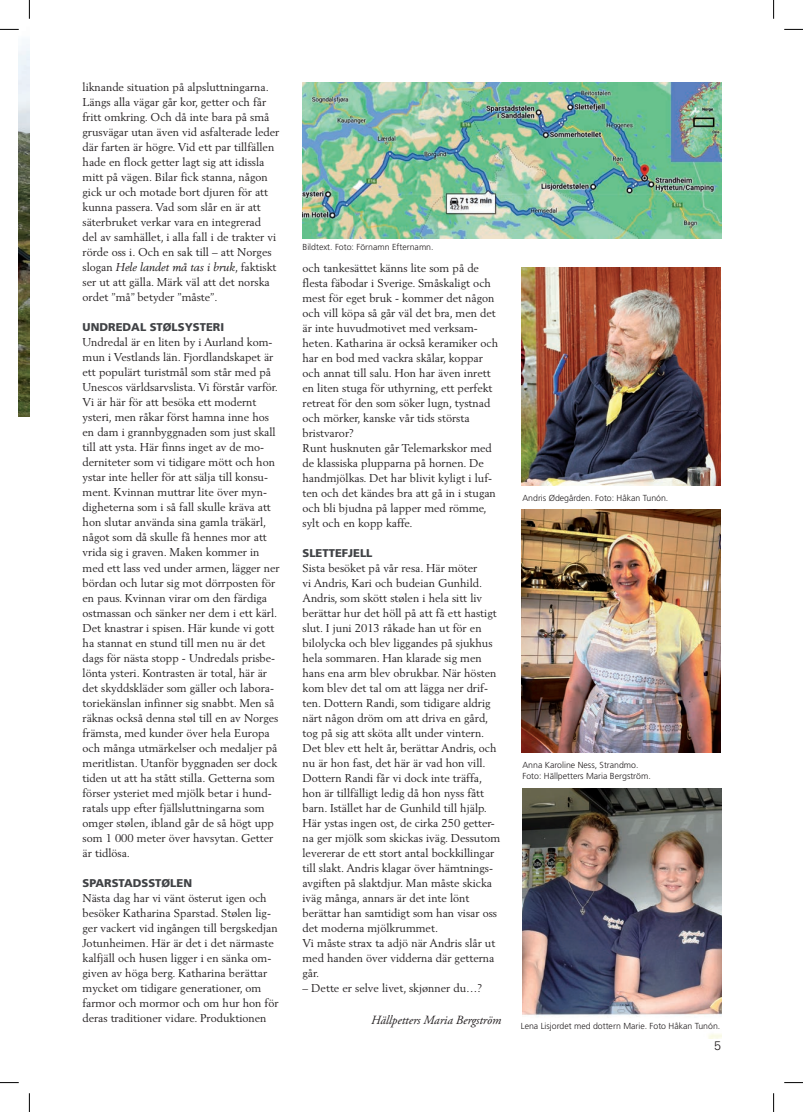
<style>
.page{position:relative;width:803px;height:1112px;background:#fff}
.page>*{position:absolute;margin:0;border:0;box-sizing:border-box;transform-origin:0 0}
.t1{font:italic 12.5px "Adobe Garamond Pro";letter-spacing:-.005em;color:#231f20}
.t2{font:300 12.5px "Univers";color:#231f20}
.t3{font:11.25px/15px "Berling";color:#231f20}
.t4{font:900 11.25px "Frutiger";color:#414346}
.t5{font:300 8.75px/11.2px "Frutiger";color:#231f20}
.s1{font-style:italic}
</style>
<div class="page">
<img style="left:19px;top:44px;width:10px;height:372px">
<img style="left:522px;top:267px;width:198px;height:219px">
<img style="left:522px;top:509px;width:198px;height:243px">
<img style="left:302px;top:83px;width:419px;height:155px">
<img style="left:522px;top:788px;width:199px;height:250px">
<svg style="left:0;top:29px;width:19px;height:1px"></svg>
<svg style="left:784px;top:29px;width:19px;height:1px"></svg>
<svg style="left:0;top:1082px;width:19px;height:1px"></svg>
<svg style="left:784px;top:1082px;width:19px;height:1px"></svg>
<svg style="left:29px;top:0;width:1px;height:19px"></svg>
<svg style="left:29px;top:1093px;width:1px;height:18px"></svg>
<svg style="left:773px;top:0;width:1px;height:19px"></svg>
<svg style="left:773px;top:1093px;width:1px;height:18px"></svg>
<p class="t3" style="left:83px;top:80px;width:198px">liknande situation på alpsluttningarna.<br>Längs alla vägar går kor, getter och får fritt omkring. Och då inte bara på små grusvägar utan även vid asfalterade leder där farten är högre. Vid ett par tillfällen hade en flock getter lagt sig att idissla mitt på vägen. Bilar fick stanna, någon gick ur och motade bort djuren för att kunna passera. Vad som slår en är att säterbruket verkar vara en integrerad<br>del av samhället, i alla fall i de trakter vi rörde oss i. Och en sak till – att Norges slogan <span class="s1">Hele landet må tas i bruk</span>, faktiskt ser ut att gälla. Märk väl att det norska ordet ”må” betyder ”måste”.</p>
<p class="t4" style="left:83px;top:320px;width:143px">UNDREDAL STØLSYSTERI</p>
<p class="t3" style="left:83px;top:335px;width:199px">Undredal är en liten by i Aurland kom&shy;mun i Vestlands län. Fjordlandskapet är ett populärt turistmål som står med på Unescos världsarvslista. Vi förstår varför.<br>Vi är här för att besöka ett modernt ysteri, men råkar först hamna inne hos en dam i grannbyggnaden som just skall till att ysta. Här finns inget av de mo&shy;derniteter som vi tidigare mött och hon ystar inte heller för att sälja till konsu&shy;ment. Kvinnan muttrar lite över myn&shy;digheterna som i så fall skulle kräva att hon slutar använda sina gamla träkärl, något som då skulle få hennes mor att vrida sig i graven. Maken kommer in med ett lass ved under armen, lägger ner bördan och lutar sig mot dörrposten för en paus. Kvinnan virar om den färdiga ostmassan och sänker ner dem i ett kärl.<br>Det knastrar i spisen. Här kunde vi gott ha stannat en stund till men nu är det dags för nästa stopp - Undredals prisbe&shy;lönta ysteri. Kontrasten är total, här är det skyddskläder som gäller och labora&shy;toriekänslan infinner sig snabbt. Men så räknas också denna støl till en av Norges främsta, med kunder över hela Europa och många utmärkelser och medaljer på meritlistan. Utanför byggnaden ser dock tiden ut att ha stått stilla. Getterna som förser ysteriet med mjölk betar i hund&shy;ratals upp efter fjällsluttningarna som omger stølen, ibland går de så högt upp som 1 000 meter över havsytan. Getter är tidlösa.</p>
<p class="t4" style="left:83px;top:875px;width:111px">SPARSTADSSTØLEN</p>
<p class="t3" style="left:83px;top:889px;width:198px">Nästa dag har vi vänt österut igen och besöker Katharina Sparstad. Stølen lig&shy;ger vackert vid ingången till bergskedjan Jotunheimen. Här är det i det närmaste kalfjäll och husen ligger i en sänka om&shy;given av höga berg. Katharina berättar mycket om tidigare generationer, om farmor och mormor och om hur hon för deras traditioner vidare. Produktionen</p>
<p class="t5" style="left:302px;top:242px;width:133px">Bildtext. Foto: Förnamn Efternamn.</p>
<p class="t3" style="left:302px;top:260px;width:197px">och tankesättet känns lite som på de flesta fäbodar i Sverige. Småskaligt och mest för eget bruk - kommer det någon och vill köpa så går väl det bra, men det är inte huvudmotivet med verksam&shy;heten. Katharina är också keramiker och har en bod med vackra skålar, koppar och annat till salu. Hon har även inrett en liten stuga för uthyrning, ett perfekt retreat för den som söker lugn, tystnad och mörker, kanske vår tids största bristvaror?<br>Runt husknuten går Telemarkskor med de klassiska plupparna på hornen. De handmjölkas. Det har blivit kyligt i luf&shy;ten och det kändes bra att gå in i stugan och bli bjudna på lapper med römme, sylt och en kopp kaffe.</p>
<p class="t4" style="left:302px;top:546px;width:72px">SLETTEFJELL</p>
<p class="t3" style="left:302px;top:560px;width:199px">Sista besöket på vår resa. Här möter<br>vi Andris, Kari och budeian Gunhild.<br>Andris, som skött stølen i hela sitt liv berättar hur det höll på att få ett hastigt slut. I juni 2013 råkade han ut för en bilolycka och blev liggandes på sjukhus hela sommaren. Han klarade sig men hans ena arm blev obrukbar. När hösten kom blev det tal om att lägga ner drif&shy;ten. Dottern Randi, som tidigare aldrig närt någon dröm om att driva en gård, tog på sig att sköta allt under vintern.<br>Det blev ett helt år, berättar Andris, och nu är hon fast, det här är vad hon vill.<br>Dottern Randi får vi dock inte träffa, hon är tillfälligt ledig då hon nyss fått barn. Istället har de Gunhild till hjälp.<br>Här ystas ingen ost, de cirka 250 getter&shy;na ger mjölk som skickas iväg. Dessutom levererar de ett stort antal bockkillingar till slakt. Andris klagar över hämtnings&shy;avgiften på slaktdjur. Man måste skicka iväg många, annars är det inte lönt berättar han samtidigt som han visar oss det moderna mjölkrummet.<br>Vi måste strax ta adjö när Andris slår ut med handen över vidderna där getterna går.</p>
<p class="t3" style="left:302px;top:980px;width:181px">– Dette er selve livet, skjønner du…?</p>
<p class="t1" style="left:371px;top:1012px;width:131px">Hällpetters Maria Bergström</p>
<p class="t5" style="left:522px;top:492px;width:147px">Andris Ødegården. Foto: Hå kan Tunón.</p>
<p class="t5" style="left:522px;top:758px;width:130px">Anna Karoline Ness, Strandmo.<br>Foto: Hällpetters Maria Bergström.</p>
<p class="t5" style="left:521px;top:1019px;width:201px">Lena Lisjordet med dottern Marie. Foto Hå kan Tunón.</p>
<p class="t2" style="left:714px;top:1037px;width:8px">5</p>
</div>
